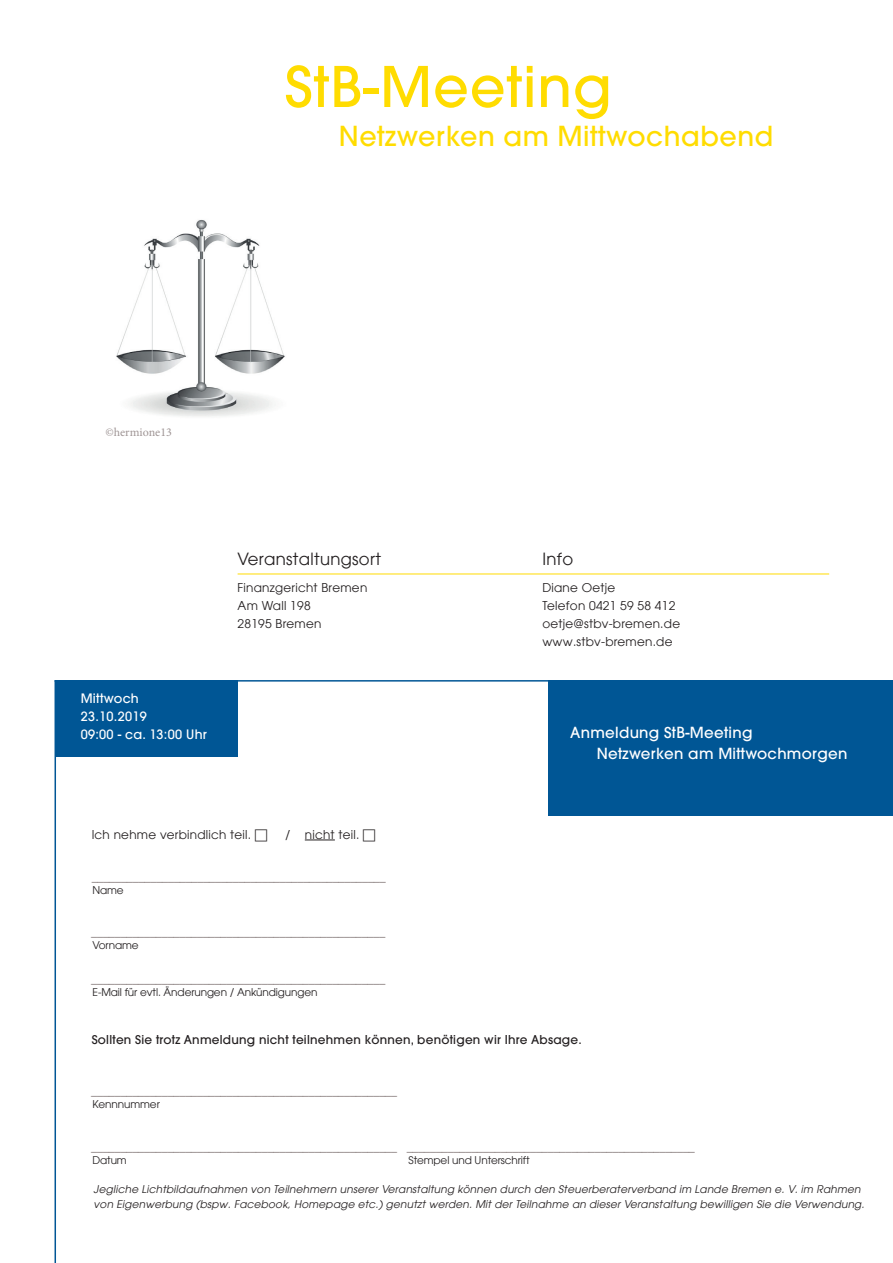
<style>
.page{position:relative;width:893px;height:1263px;background:#fff}
.page>*{position:absolute;margin:0;border:0;box-sizing:border-box;transform-origin:0 0}
.t1{font:500 55.5px "Avant Garde";letter-spacing:.02em;color:#ffdc01}
.t2{font:500 27px "Avant Garde";letter-spacing:.02em;color:#ffdc01}
.t3{font:16.5px "Avant Garde";letter-spacing:.02em;color:#231f20}
.t4{font:500 15px/21px "Avant Garde";letter-spacing:.02em;color:#fff}
.t5{font:500 12.75px/18px "Avant Garde";letter-spacing:.02em;color:#fff}
.t6{font:12px "Avant Garde";color:#5c4d4c}
.t7{font:12px/18px "Avant Garde";letter-spacing:.02em;color:#231f20}
.t8{font:500 12px "Avant Garde";letter-spacing:.02em;color:#231f20}
.t9{font:12px "Minion Pro";color:#9f9595}
.t10{font:italic 10.5px/15px "Avant Garde";letter-spacing:.02em;color:#231f20}
.t11{font:10.5px "Avant Garde";letter-spacing:-.01em;color:#231f20}
</style>
<div class="page">
<hr style="left:305px;top:840px;width:30px;height:1px;background:#231f20">
<div style="left:549px;top:680px;width:344px;height:135px;background:#005695"></div>
<div style="left:55px;top:680px;width:183px;height:77px;background:#005695"></div>
<hr style="left:238px;top:574px;width:591px;height:1px;background:#ffdc01">
<hr style="left:55px;top:680px;width:838px;height:2px;background:#005695">
<hr style="left:55px;top:680px;width:1px;height:583px;background:#005695">
<img style="left:116px;top:220px;width:169px;height:197px">
<h1 class="t1" style="left:285px;top:52px;width:328px">StB-Meeting</h1>
<h2 class="t2" style="left:339px;top:119px;width:436px">Netzwerken am Mittwochabend</h2>
<p class="t9" style="left:105px;top:424px;width:68px">©hermione13</p>
<p class="t5" style="left:81px;top:689px;width:128px">Mittwoch<br>23.10.2019<br>09:00 - ca. 13:00 Uhr</p>
<h3 class="t3" style="left:238px;top:550px;width:145px">Veranstaltungsort</h3>
<h3 class="t3" style="left:542px;top:550px;width:32px">Info</h3>
<p class="t7" style="left:238px;top:579px;width:131px">Finanzgericht Bremen<br>Am Wall 198<br>28195 Bremen</p>
<p class="t7" style="left:542px;top:579px;width:139px">Diane Oetje<br>Telefon 0421 59 58 412 oetje@stbv-bremen.de www.stbv-bremen.de</p>
<p class="t4" style="left:597px;top:722px;width:252px;text-indent:-27px">Anmeldung StB-Meeting<br>Netzwerken am Mittwochmorgen</p>
<p class="t7" style="left:92px;top:825px;width:161px">Ich nehme verbindlich teil.</p>
<p class="t7" style="left:285px;top:825px;width:76px">/ nicht teil.</p>
<p class="t6" style="left:92px;top:869px;width:296px">__________________________________________________</p>
<p class="t11" style="left:92px;top:883px;width:33px">Name</p>
<p class="t6" style="left:91px;top:925px;width:296px">__________________________________________________</p>
<p class="t11" style="left:92px;top:939px;width:48px">Vorname</p>
<p class="t6" style="left:91px;top:972px;width:296px">__________________________________________________</p>
<p class="t11" style="left:92px;top:986px;width:227px">E-Mail für evtl. Änderungen / Ankündigungen</p>
<p class="t8" style="left:92px;top:1032px;width:492px">Sollten Sie trotz Anmeldung nicht teilnehmen können, benötigen wir Ihre Absage.</p>
<p class="t6" style="left:91px;top:1084px;width:307px">____________________________________________________</p>
<p class="t11" style="left:92px;top:1098px;width:69px">Kennnummer</p>
<p class="t6" style="left:91px;top:1139px;width:605px">____________________________________________________ _________________________________________________</p>
<p class="t11" style="left:92px;top:1154px;width:36px">Datum</p>
<p class="t11" style="left:409px;top:1154px;width:123px">Stempel und Unterschrift</p>
<p class="t10" style="left:94px;top:1182px;width:772px">Jegliche Lichtbildaufnahmen von Teilnehmern unserer Veranstaltung können durch den Steuerberaterverband im Lande Bremen e. V. im Rahmen von Eigenwerbung (bspw. Facebook, Homepage etc.) genutzt werden. Mit der Teilnahme an dieser Veranstaltung bewilligen Sie die Verwendung.</p>
</div>
